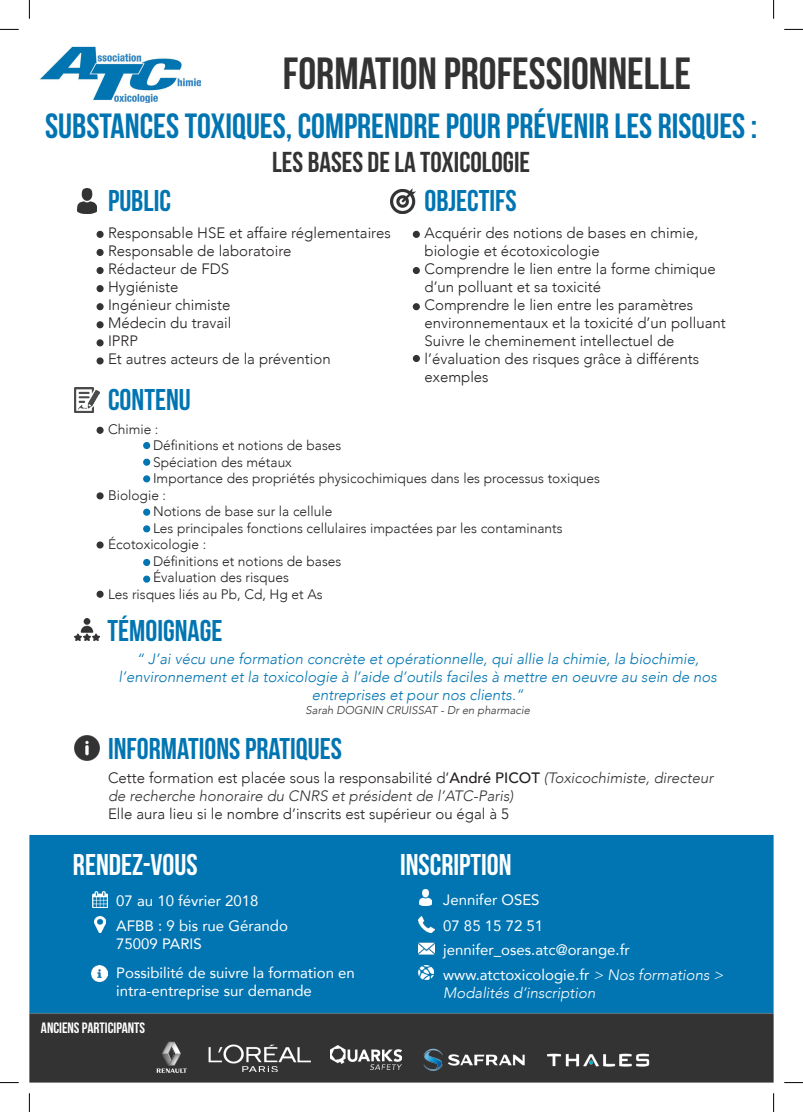
<style>
.page{position:relative;width:803px;height:1112px;background:#fff}
.page>*{position:absolute;margin:0;border:0;box-sizing:border-box;transform-origin:0 0}
.t1{font:45px "Bebas Neue";color:#333}
.t2{font:35px "Bebas Neue";color:#0175b2}
.t3{font:30px "Bebas Neue";color:#0175b2}
.t4{font:30px "Bebas Neue";color:#fff}
.t5{font:28.75px "Bebas Neue";color:#333}
.t6{font:300 15px/18px "Avenir";color:#231f20}
.t7{font:italic 300 15px/18px "Avenir";color:#0175b2;text-align:center}
.t8{font:15px/18px "Avenir";color:#fff}
.t9{font:italic 300 15px/18px "Avenir";color:#333}
.t10{font:italic 300 15px/18px "Avenir";color:#fff}
.t11{font:15px "Bebas Neue";color:#fff}
.t12{font:300 13.75px "Avenir";color:#231f20}
.t13{font:italic 300 11.25px "Avenir";color:#333}
.s1{font-style:normal;color:#231f20}
.s2{font-weight:500;font-style:normal;color:#231f20}
.s3{font-weight:400;font-style:normal}
</style>
<div class="page">
<img style="left:74px;top:387px;width:25px;height:25px">
<img style="left:77px;top:189px;width:19px;height:25px">
<img style="left:40px;top:46px;width:160px;height:57px">
<img style="left:391px;top:189px;width:25px;height:25px">
<svg style="left:97px;top:231px;width:6px;height:6px"></svg>
<div style="left:97px;top:231px;width:7px;height:7px;border:1px solid #333;border-radius:50%"></div>
<svg style="left:97px;top:249px;width:6px;height:6px"></svg>
<div style="left:97px;top:249px;width:7px;height:7px;border:1px solid #333;border-radius:50%"></div>
<svg style="left:97px;top:267px;width:6px;height:6px"></svg>
<div style="left:97px;top:267px;width:7px;height:7px;border:1px solid #333;border-radius:50%"></div>
<svg style="left:97px;top:285px;width:6px;height:6px"></svg>
<div style="left:97px;top:285px;width:7px;height:7px;border:1px solid #333;border-radius:50%"></div>
<div style="left:97px;top:303px;width:7px;height:7px;border:1px solid #333;border-radius:50%"></div>
<div style="left:97px;top:321px;width:7px;height:7px;border:1px solid #333;border-radius:50%"></div>
<svg style="left:97px;top:340px;width:6px;height:6px"></svg>
<div style="left:97px;top:339px;width:7px;height:7px;border:1px solid #333;border-radius:50%"></div>
<svg style="left:97px;top:358px;width:6px;height:6px"></svg>
<div style="left:97px;top:357px;width:7px;height:7px;border:1px solid #333;border-radius:50%"></div>
<svg style="left:413px;top:231px;width:6px;height:6px"></svg>
<div style="left:413px;top:231px;width:7px;height:7px;border:1px solid #333;border-radius:50%"></div>
<svg style="left:413px;top:267px;width:6px;height:6px"></svg>
<div style="left:413px;top:267px;width:7px;height:7px;border:1px solid #333;border-radius:50%"></div>
<svg style="left:413px;top:355px;width:6px;height:6px"></svg>
<div style="left:413px;top:355px;width:7px;height:7px;border:1px solid #333;border-radius:50%"></div>
<svg style="left:97px;top:427px;width:6px;height:6px"></svg>
<div style="left:97px;top:426px;width:7px;height:7px;border:1px solid #333;border-radius:50%"></div>
<svg style="left:97px;top:591px;width:6px;height:6px"></svg>
<div style="left:97px;top:590px;width:7px;height:7px;border:1px solid #333;border-radius:50%"></div>
<svg style="left:144px;top:442px;width:6px;height:6px"></svg>
<div style="left:143px;top:442px;width:7px;height:7px;border:1px solid #0175b2;border-radius:50%"></div>
<svg style="left:144px;top:459px;width:6px;height:6px"></svg>
<div style="left:143px;top:458px;width:7px;height:7px;border:1px solid #0175b2;border-radius:50%"></div>
<div style="left:143px;top:475px;width:7px;height:7px;border:1px solid #0175b2;border-radius:50%"></div>
<div style="left:413px;top:303px;width:7px;height:7px;border:1px solid #333;border-radius:50%"></div>
<div style="left:97px;top:541px;width:7px;height:7px;border:1px solid #333;border-radius:50%"></div>
<div style="left:97px;top:492px;width:7px;height:7px;border:1px solid #333;border-radius:50%"></div>
<div style="left:29px;top:834px;width:744px;height:179px;background:#0175b2;border:1px solid #0175b2"></div>
<div style="left:29px;top:1013px;width:744px;height:69px;background:#333;border:1px solid #333"></div>
<img style="left:156px;top:1041px;width:31px;height:32px">
<img style="left:208px;top:1044px;width:103px;height:27px">
<img style="left:331px;top:1045px;width:70px;height:24px">
<img style="left:92px;top:891px;width:15px;height:15px">
<img style="left:95px;top:916px;width:10px;height:15px">
<img style="left:418px;top:916px;width:16px;height:15px">
<img style="left:418px;top:965px;width:15px;height:14px">
<img style="left:418px;top:942px;width:16px;height:13px">
<img style="left:92px;top:965px;width:16px;height:15px">
<img style="left:419px;top:889px;width:13px;height:16px">
<img style="left:74px;top:618px;width:25px;height:22px">
<img style="left:74px;top:735px;width:25px;height:25px">
<img style="left:423px;top:1048px;width:102px;height:23px">
<img style="left:547px;top:1053px;width:103px;height:14px">
<svg style="left:144px;top:509px;width:6px;height:6px"></svg>
<div style="left:143px;top:508px;width:7px;height:7px;border:1px solid #0175b2;border-radius:50%"></div>
<div style="left:143px;top:525px;width:7px;height:7px;border:1px solid #0175b2;border-radius:50%"></div>
<svg style="left:145px;top:560px;width:5px;height:5px"></svg>
<div style="left:143px;top:558px;width:7px;height:8px;border:1px solid #0175b2;border-radius:50%"></div>
<svg style="left:144px;top:576px;width:6px;height:6px"></svg>
<div style="left:143px;top:575px;width:7px;height:7px;border:1px solid #0175b2;border-radius:50%"></div>
<svg style="left:0;top:29px;width:19px;height:1px"></svg>
<svg style="left:784px;top:29px;width:19px;height:1px"></svg>
<svg style="left:0;top:1082px;width:19px;height:1px"></svg>
<svg style="left:784px;top:1082px;width:19px;height:1px"></svg>
<svg style="left:29px;top:0;width:1px;height:19px"></svg>
<svg style="left:29px;top:1093px;width:1px;height:18px"></svg>
<svg style="left:773px;top:0;width:1px;height:19px"></svg>
<svg style="left:773px;top:1093px;width:1px;height:18px"></svg>
<p class="t1" style="left:283px;top:49px;width:409px">FORMATION PROFESSIONNELLE</p>
<p class="t2" style="left:45px;top:106px;width:714px">SUBSTANCES TOXIQUES, COMPRENDRE POUR PRÉVENIR LES RISQUES :</p>
<p class="t5" style="left:272px;top:146px;width:259px">LES BASES DE LA TOXICOLOGIE</p>
<p class="t3" style="left:108px;top:185px;width:64px">PUBLIC</p>
<p class="t3" style="left:424px;top:185px;width:94px">OBJECTIFS</p>
<p class="t6" style="left:108px;top:223px;width:284px">Responsable HSE et affaire réglementaires</p>
<p class="t6" style="left:108px;top:241px;width:185px">Responsable de laboratoire</p>
<p class="t6" style="left:108px;top:259px;width:123px">Rédacteur de FDS</p>
<p class="t6" style="left:108px;top:277px;width:72px">Hygiéniste</p>
<p class="t6" style="left:108px;top:295px;width:124px">Ingénieur chimiste</p>
<p class="t6" style="left:108px;top:313px;width:125px">Médecin du travail</p>
<p class="t6" style="left:108px;top:331px;width:32px">IPRP</p>
<p class="t6" style="left:108px;top:349px;width:224px">Et autres acteurs de la prévention</p>
<p class="t3" style="left:108px;top:383px;width:84px">CONTENU</p>
<p class="t6" style="left:424px;top:223px;width:275px">Acquérir des notions de bases en chimie, biologie et écotoxicologie</p>
<p class="t6" style="left:424px;top:259px;width:293px">Comprendre le lien entre la forme chimique d’un polluant et sa toxicité</p>
<p class="t6" style="left:424px;top:295px;width:303px">Comprendre le lien entre les paramètres environnementaux et la toxicité d’un polluant</p>
<p class="t6" style="left:424px;top:331px;width:276px">Suivre le cheminement intellectuel de l’évaluation des risques grâce à différents exemples</p>
<p class="t12" style="left:108px;top:420px;width:52px">Chimie :</p>
<p class="t12" style="left:153px;top:437px;width:190px">Définitions et notions de bases</p>
<p class="t12" style="left:153px;top:453px;width:140px">Spéciation des métaux</p>
<p class="t12" style="left:153px;top:470px;width:448px">Importance des propriétés physicochimiques dans les processus toxiques</p>
<p class="t12" style="left:108px;top:486px;width:60px">Biologie :</p>
<p class="t12" style="left:153px;top:503px;width:181px">Notions de base sur la cellule</p>
<p class="t12" style="left:153px;top:519px;width:411px">Les principales fonctions cellulaires impactées par les contaminants</p>
<p class="t12" style="left:108px;top:536px;width:100px">Écotoxicologie :</p>
<p class="t12" style="left:153px;top:552px;width:190px">Définitions et notions de bases</p>
<p class="t12" style="left:153px;top:569px;width:137px">Évaluation des risques</p>
<p class="t12" style="left:108px;top:585px;width:216px">Les risques liés au Pb, Cd, Hg et As</p>
<p class="t3" style="left:108px;top:613px;width:116px">TÉMOIGNAGE</p>
<p class="t7" style="left:119px;top:650px;width:600px">“ J’ai vécu une formation concrète et opérationnelle, qui allie la chimie, la biochimie, l’environnement et la toxicologie à l’aide d’outils faciles à mettre en oeuvre au sein de nos entreprises et pour nos clients.”</p>
<p class="t13" style="left:306px;top:703px;width:226px">Sarah DOGNIN CRUISSAT - Dr en pharmacie</p>
<p class="t3" style="left:108px;top:732px;width:235px">INFORMATIONS PRATIQUES</p>
<p class="t9" style="left:108px;top:768px;width:607px"><span class="s1">Cette formation est placée sous la responsabilité d’</span><span class="s2">André PICOT</span> (Toxicochimiste, directeur de recherche honoraire du CNRS et président de l’ATC-Paris)</p>
<p class="t6" style="left:108px;top:804px;width:402px">Elle aura lieu si le nombre d’inscrits est supérieur ou égal à 5</p>
<p class="t4" style="left:73px;top:847px;width:126px">RENDEZ-VOUS</p>
<p class="t4" style="left:400px;top:847px;width:113px">INSCRIPTION</p>
<p class="t8" style="left:116px;top:891px;width:144px">07 au 10 février 2018</p>
<p class="t8" style="left:116px;top:916px;width:173px">AFBB : 9 bis rue Gérando</p>
<p class="t8" style="left:116px;top:934px;width:87px">75009 PARIS</p>
<p class="t8" style="left:116px;top:963px;width:240px">Possibilité de suivre la formation en intra-entreprise sur demande</p>
<p class="t8" style="left:443px;top:889px;width:98px">Jennifer OSES</p>
<p class="t8" style="left:443px;top:916px;width:102px">07 85 15 72 51</p>
<p class="t8" style="left:443px;top:940px;width:188px">jennifer_oses.atc@orange.fr</p>
<p class="t10" style="left:443px;top:965px;width:282px"><span class="s3">www.atctoxicologie.fr</span> &gt; Nos formations &gt;<br>Modalités d’inscription</p>
<p class="t11" style="left:41px;top:1019px;width:106px">ANCIENS PARTICIPANTS</p>
</div>
